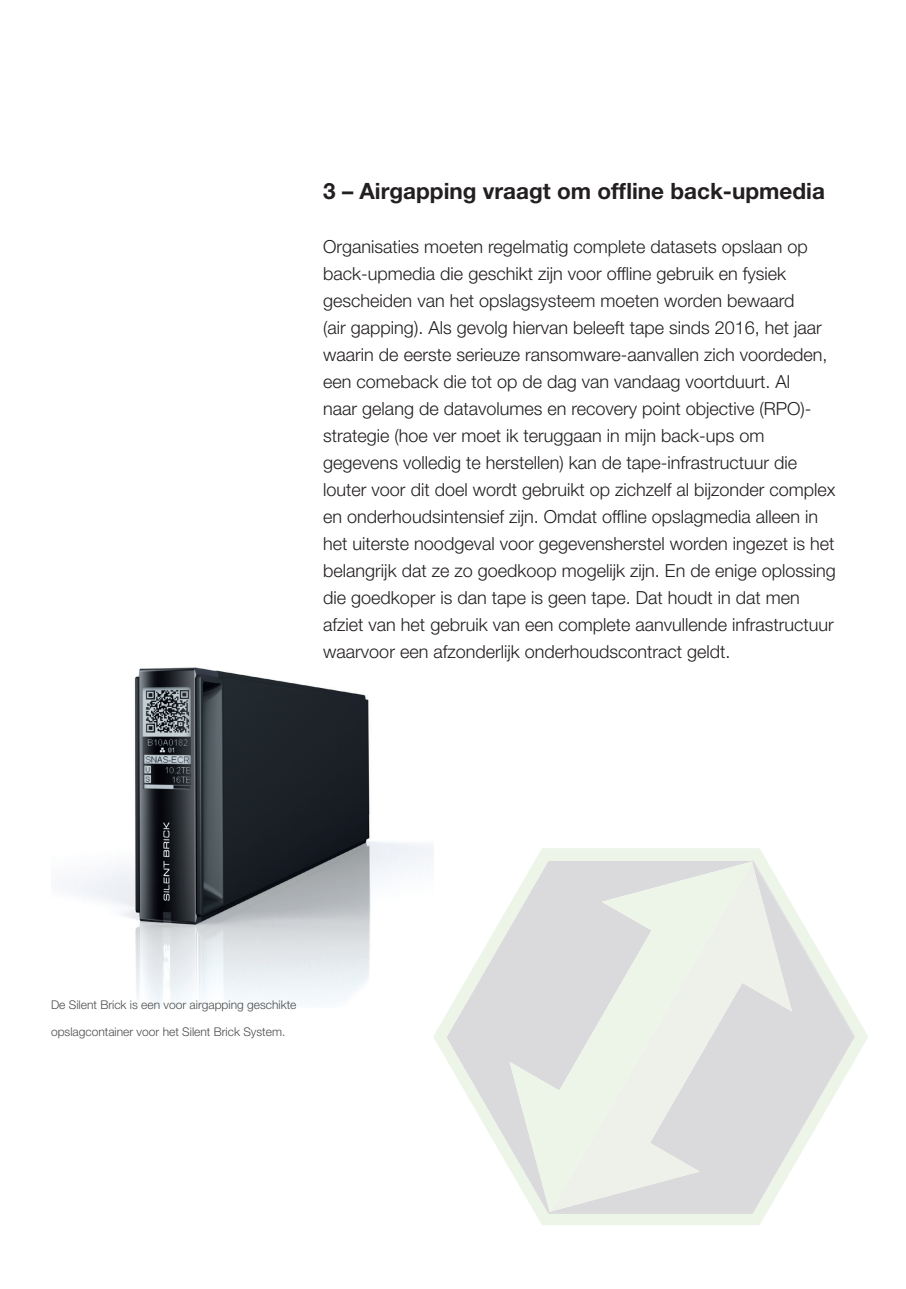
<style>
.page{position:relative;width:906px;height:1289px;background:#fff}
.page>*{position:absolute;margin:0;border:0;box-sizing:border-box;transform-origin:0 0}
.t1{font:700 22.5px "Helvetica Neue LT Pro";color:#231f20}
.t2{font:300 18px/27px "Helvetica Neue LT Pro";color:#231f20}
.t3{font:300 12px "Helvetica Neue LT Pro";color:#4b4c4d}
</style>
<div class="page">
<img style="left:59px;top:667px;width:375px;height:340px">
<svg style="left:433px;top:848px;width:435px;height:377px"></svg>
<svg style="left:446px;top:860px;width:307px;height:353px"></svg>
<svg style="left:509px;top:861px;width:41px;height:350px;background:#e2e3e1"></svg>
<svg style="left:550px;top:861px;width:304px;height:351px"></svg>
<svg style="left:550px;top:862px;width:242px;height:349px;background:#e4e6e2"></svg>
<p class="t1" style="left:323px;top:177px;width:503px">3 – Airgapping vraagt om offline back-upmedia</p>
<p class="t2" style="left:323px;top:233px;width:514px">Organisaties moeten regelmatig complete datasets opslaan op back-upmedia die geschikt zijn voor offline gebruik en fysiek gescheiden van het opslagsysteem moeten worden bewaard<br>(air gapping). Als gevolg hiervan beleeft tape sinds 2016, het jaar waarin de eerste serieuze ransomware-aanvallen zich voordeden, een comeback die tot op de dag van vandaag voortduurt. Al<br>naar gelang de datavolumes en recovery point objective (RPO)- strategie (hoe ver moet ik teruggaan in mijn back-ups om gegevens volledig te herstellen) kan de tape-infrastructuur die louter voor dit doel wordt gebruikt op zichzelf al bijzonder complex en onderhoudsintensief zijn. Omdat offline opslagmedia alleen in het uiterste noodgeval voor gegevensherstel worden ingezet is het belangrijk dat ze zo goedkoop mogelijk zijn. En de enige oplossing die goedkoper is dan tape is geen tape. Dat houdt in dat men afziet van het gebruik van een complete aanvullende infrastructuur waarvoor een afzonderlijk onderhoudscontract geldt.</p>
<p class="t3" style="left:51px;top:997px;width:247px">De Silent Brick is een voor airgapping geschikte</p>
<p class="t3" style="left:51px;top:1024px;width:236px">opslagcontainer voor het Silent Brick System.</p>
</div>
